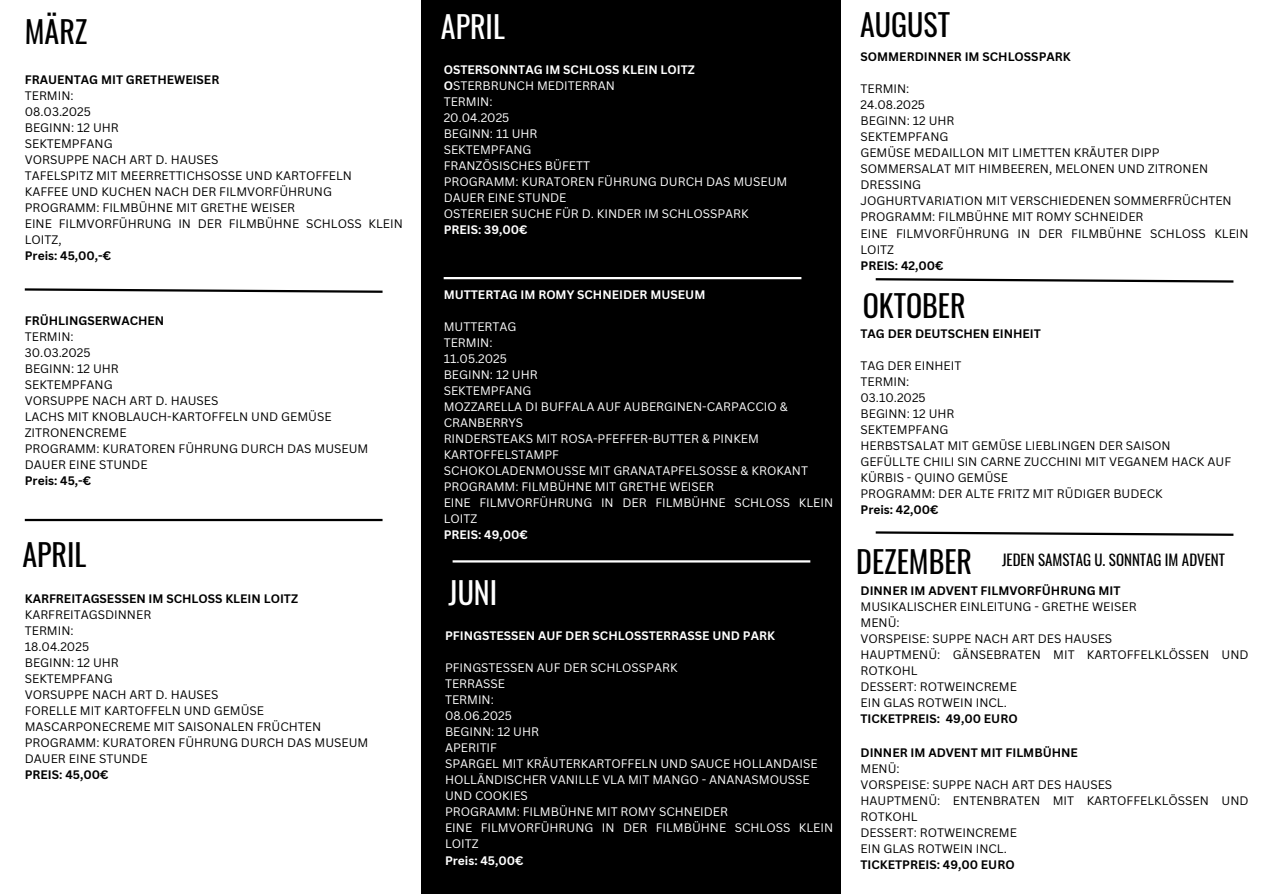
<style>
.page{position:relative;width:1263px;height:894px;background:#fff}
.page>*{position:absolute;margin:0;border:0;box-sizing:border-box;transform-origin:0 0}
.t1{font:30px "Oswald";color:#000}
.t2{font:30px "Oswald";color:#fff}
.t3{font:15px "Oswald";color:#000}
.t4{font:12px/16px "Canva Sans";color:#000}
.t5{font:12px/16px "Canva Sans";color:#fff}
.t6{font:700 12px "Canva Sans";color:#000}
.t7{font:700 12px "Canva Sans";color:#fff}
.s1{font-weight:700}
</style>
<div class="page">
<div style="left:422px;top:0;width:419px;height:893px;background:#000"></div>
<svg style="left:24px;top:288px;width:359px;height:5px"></svg>
<hr style="left:25px;top:518px;width:358px;height:3px;background:#000">
<hr style="left:444px;top:277px;width:357px;height:2px;background:#fff">
<hr style="left:453px;top:560px;width:357px;height:2px;background:#fff">
<svg style="left:875px;top:278px;width:359px;height:5px"></svg>
<svg style="left:875px;top:531px;width:359px;height:5px"></svg>
<p class="t1" style="left:25px;top:8px;width:64px">MÄRZ</p>
<p class="t6" style="left:25px;top:71px;width:196px">FRAUENTAG MIT GRETHEWEISER</p>
<p class="t4" style="left:25px;top:88px;width:50px">TERMIN:</p>
<p class="t4" style="left:25px;top:104px;width:68px">08.03.2025</p>
<p class="t4" style="left:25px;top:120px;width:96px">BEGINN: 12 UHR</p>
<p class="t4" style="left:25px;top:136px;width:89px">SEKTEMPFANG</p>
<p class="t4" style="left:25px;top:152px;width:195px">VORSUPPE NACH ART D. HAUSES</p>
<p class="t4" style="left:25px;top:168px;width:329px">TAFELSPITZ MIT MEERRETTICHSOSSE UND KARTOFFELN</p>
<p class="t4" style="left:25px;top:184px;width:309px">KAFFEE UND KUCHEN NACH DER FILMVORFÜHRUNG</p>
<p class="t4" style="left:25px;top:200px;width:272px">PROGRAMM: FILMBÜHNE MIT GRETHE WEISER</p>
<p class="t4" style="left:25px;top:216px;width:379px">EINE FILMVORFÜHRUNG IN DER FILMBÜHNE SCHLOSS KLEIN<br>LOITZ,</p>
<p class="t6" style="left:25px;top:247px;width:88px">Preis: 45,00,-€</p>
<h3 class="t6" style="left:25px;top:312px;width:141px">FRÜHLINGSERWACHEN</h3>
<p class="t4" style="left:25px;top:328px;width:50px">TERMIN:</p>
<p class="t4" style="left:25px;top:344px;width:67px">30.03.2025</p>
<p class="t4" style="left:25px;top:360px;width:96px">BEGINN: 12 UHR</p>
<p class="t4" style="left:25px;top:376px;width:89px">SEKTEMPFANG</p>
<p class="t4" style="left:25px;top:392px;width:195px">VORSUPPE NACH ART D. HAUSES</p>
<p class="t4" style="left:25px;top:408px;width:308px">LACHS MIT KNOBLAUCH-KARTOFFELN UND GEMÜSE</p>
<p class="t4" style="left:25px;top:424px;width:103px">ZITRONENCREME</p>
<p class="t4" style="left:25px;top:440px;width:345px">PROGRAMM: KURATOREN FÜHRUNG DURCH DAS MUSEUM</p>
<p class="t4" style="left:25px;top:456px;width:124px">DAUER EINE STUNDE</p>
<p class="t6" style="left:25px;top:472px;width:68px">Preis: 45,-€</p>
<p class="t1" style="left:22px;top:530px;width:66px">APRIL</p>
<p class="t6" style="left:25px;top:590px;width:275px">KARFREITAGSESSEN IM SCHLOSS KLEIN LOITZ</p>
<p class="t4" style="left:25px;top:606px;width:128px">KARFREITAGSDINNER</p>
<p class="t4" style="left:25px;top:622px;width:50px">TERMIN:</p>
<p class="t4" style="left:25px;top:638px;width:66px">18.04.2025</p>
<h3 class="t4" style="left:25px;top:654px;width:96px">BEGINN: 12 UHR</h3>
<p class="t4" style="left:25px;top:670px;width:89px">SEKTEMPFANG</p>
<p class="t4" style="left:25px;top:686px;width:195px">VORSUPPE NACH ART D. HAUSES</p>
<p class="t4" style="left:25px;top:702px;width:241px">FORELLE MIT KARTOFFELN UND GEMÜSE</p>
<p class="t4" style="left:25px;top:718px;width:298px">MASCARPONECREME MIT SAISONALEN FRÜCHTEN</p>
<p class="t4" style="left:25px;top:734px;width:345px">PROGRAMM: KURATOREN FÜHRUNG DURCH DAS MUSEUM</p>
<p class="t4" style="left:25px;top:750px;width:124px">DAUER EINE STUNDE</p>
<p class="t6" style="left:25px;top:766px;width:85px">PREIS: 45,00€</p>
<p class="t2" style="left:441px;top:4px;width:66px">APRIL</p>
<p class="t1" style="left:860px;top:1px;width:91px">AUGUST</p>
<p class="t6" style="left:860px;top:48px;width:212px">SOMMERDINNER IM SCHLOSSPARK</p>
<p class="t4" style="left:860px;top:81px;width:50px">TERMIN:</p>
<p class="t4" style="left:860px;top:97px;width:66px">24.08.2025</p>
<p class="t4" style="left:860px;top:113px;width:96px">BEGINN: 12 UHR</p>
<p class="t4" style="left:860px;top:129px;width:89px">SEKTEMPFANG</p>
<p class="t4" style="left:860px;top:145px;width:301px">GEMÜSE MEDAILLON MIT LIMETTEN KRÄUTER DIPP</p>
<p class="t4" style="left:860px;top:161px;width:349px">SOMMERSALAT MIT HIMBEEREN, MELONEN UND ZITRONEN</p>
<p class="t4" style="left:860px;top:177px;width:62px">DRESSING</p>
<p class="t4" style="left:860px;top:193px;width:373px">JOGHURTVARIATION MIT VERSCHIEDENEN SOMMERFRÜCHTEN</p>
<p class="t4" style="left:860px;top:209px;width:285px">PROGRAMM: FILMBÜHNE MIT ROMY SCHNEIDER</p>
<p class="t4" style="left:860px;top:225px;width:390px">EINE FILMVORFÜHRUNG IN DER FILMBÜHNE SCHLOSS KLEIN<br>LOITZ</p>
<p class="t6" style="left:860px;top:256px;width:85px">PREIS: 42,00€</p>
<p class="t7" style="left:444px;top:61px;width:253px">OSTERSONNTAG IM SCHLOSS KLEIN LOITZ</p>
<p class="t5" style="left:444px;top:77px;width:173px"><span class="s1">O</span>STERBRUNCH MEDITERRAN</p>
<p class="t5" style="left:444px;top:93px;width:50px">TERMIN:</p>
<p class="t5" style="left:444px;top:109px;width:67px">20.04.2025</p>
<p class="t5" style="left:444px;top:125px;width:95px">BEGINN: 11 UHR</p>
<h1 class="t5" style="left:444px;top:141px;width:89px">SEKTEMPFANG</h1>
<h1 class="t5" style="left:444px;top:157px;width:148px">FRANZÖSISCHES BÜFETT</h1>
<h1 class="t5" style="left:444px;top:173px;width:345px">PROGRAMM: KURATOREN FÜHRUNG DURCH DAS MUSEUM</h1>
<h3 class="t5" style="left:444px;top:189px;width:124px">DAUER EINE STUNDE</h3>
<p class="t5" style="left:444px;top:205px;width:307px">OSTEREIER SUCHE FÜR D. KINDER IM SCHLOSSPARK</p>
<p class="t7" style="left:444px;top:221px;width:85px">PREIS: 39,00€</p>
<p class="t7" style="left:444px;top:286px;width:263px">MUTTERTAG IM ROMY SCHNEIDER MUSEUM</p>
<p class="t5" style="left:444px;top:318px;width:74px">MUTTERTAG</p>
<p class="t5" style="left:444px;top:334px;width:50px">TERMIN:</p>
<p class="t5" style="left:444px;top:350px;width:65px">11.05.2025</p>
<p class="t5" style="left:444px;top:366px;width:96px">BEGINN: 12 UHR</p>
<p class="t5" style="left:444px;top:382px;width:89px">SEKTEMPFANG</p>
<p class="t5" style="left:444px;top:398px;width:345px">MOZZARELLA DI BUFFALA AUF AUBERGINEN-CARPACCIO &amp;</p>
<p class="t5" style="left:444px;top:414px;width:81px">CRANBERRYS</p>
<p class="t5" style="left:444px;top:430px;width:317px">RINDERSTEAKS MIT ROSA-PFEFFER-BUTTER &amp; PINKEM</p>
<h3 class="t5" style="left:444px;top:446px;width:117px">KARTOFFELSTAMPF</h3>
<p class="t5" style="left:444px;top:462px;width:366px">SCHOKOLADENMOUSSE MIT GRANATAPFELSOSSE &amp; KROKANT</p>
<p class="t5" style="left:444px;top:478px;width:272px">PROGRAMM: FILMBÜHNE MIT GRETHE WEISER</p>
<p class="t5" style="left:444px;top:494px;width:391px">EINE FILMVORFÜHRUNG IN DER FILMBÜHNE SCHLOSS KLEIN<br>LOITZ</p>
<p class="t7" style="left:444px;top:526px;width:86px">PREIS: 49,00€</p>
<p class="t2" style="left:449px;top:569px;width:50px">JUNI</p>
<p class="t7" style="left:445px;top:627px;width:331px">PFINGSTESSEN AUF DER SCHLOSSTERRASSE UND PARK</p>
<p class="t5" style="left:445px;top:659px;width:234px">PFINGSTESSEN AUF DER SCHLOSSPARK</p>
<p class="t5" style="left:445px;top:675px;width:62px">TERRASSE</p>
<p class="t5" style="left:445px;top:691px;width:50px">TERMIN:</p>
<p class="t5" style="left:445px;top:707px;width:68px">08.06.2025</p>
<p class="t5" style="left:445px;top:723px;width:96px">BEGINN: 12 UHR</p>
<p class="t5" style="left:445px;top:739px;width:53px">APERITIF</p>
<h1 class="t5" style="left:445px;top:755px;width:374px">SPARGEL MIT KRÄUTERKARTOFFELN UND SAUCE HOLLANDAISE</h1>
<h1 class="t5" style="left:445px;top:771px;width:366px">HOLLÄNDISCHER VANILLE VLA MIT MANGO - ANANASMOUSSE</h1>
<h2 class="t5" style="left:445px;top:787px;width:84px">UND COOKIES</h2>
<h1 class="t5" style="left:445px;top:803px;width:285px">PROGRAMM: FILMBÜHNE MIT ROMY SCHNEIDER</h1>
<p class="t5" style="left:445px;top:819px;width:390px">EINE FILMVORFÜHRUNG IN DER FILMBÜHNE SCHLOSS KLEIN<br>LOITZ</p>
<p class="t7" style="left:445px;top:851px;width:80px">Preis: 45,00€</p>
<p class="t1" style="left:863px;top:282px;width:105px">OKTOBER</p>
<p class="t6" style="left:860px;top:325px;width:182px">TAG DER DEUTSCHEN EINHEIT</p>
<p class="t4" style="left:860px;top:357px;width:102px">TAG DER EINHEIT</p>
<p class="t4" style="left:860px;top:373px;width:50px">TERMIN:</p>
<p class="t4" style="left:860px;top:389px;width:67px">03.10.2025</p>
<p class="t4" style="left:860px;top:405px;width:96px">BEGINN: 12 UHR</p>
<p class="t4" style="left:860px;top:421px;width:89px">SEKTEMPFANG</p>
<p class="t4" style="left:860px;top:437px;width:312px">HERBSTSALAT MIT GEMÜSE LIEBLINGEN DER SAISON</p>
<h1 class="t4" style="left:860px;top:453px;width:372px">GEFÜLLTE CHILI SIN CARNE ZUCCHINI MIT VEGANEM HACK AUF</h1>
<p class="t4" style="left:860px;top:469px;width:149px">KÜRBIS - QUINO GEMÜSE</p>
<p class="t4" style="left:860px;top:485px;width:304px">PROGRAMM: DER ALTE FRITZ MIT RÜDIGER BUDECK</p>
<p class="t6" style="left:860px;top:501px;width:80px">Preis: 42,00€</p>
<p class="t1" style="left:856px;top:538px;width:117px">DEZEMBER</p>
<p class="t6" style="left:860px;top:581px;width:262px">DINNER IM ADVENT FILMVORFÜHRUNG MIT</p>
<p class="t4" style="left:860px;top:597px;width:278px">MUSIKALISCHER EINLEITUNG - GRETHE WEISER</p>
<p class="t4" style="left:860px;top:613px;width:41px">MENÜ:</p>
<p class="t4" style="left:860px;top:629px;width:253px">VORSPEISE: SUPPE NACH ART DES HAUSES</p>
<p class="t4" style="left:860px;top:645px;width:390px">HAUPTMENÜ: GÄNSEBRATEN MIT KARTOFFELKLÖSSEN UND<br>ROTKOHL</p>
<p class="t4" style="left:860px;top:677px;width:158px">DESSERT: ROTWEINCREME</p>
<p class="t4" style="left:860px;top:693px;width:148px">EIN GLAS ROTWEIN INCL.</p>
<p class="t6" style="left:860px;top:709px;width:159px">TICKETPREIS: 49,00 EURO</p>
<p class="t6" style="left:860px;top:743px;width:219px">DINNER IM ADVENT MIT FILMBÜHNE</p>
<p class="t4" style="left:860px;top:759px;width:41px">MENÜ:</p>
<p class="t4" style="left:860px;top:775px;width:253px">VORSPEISE: SUPPE NACH ART DES HAUSES</p>
<p class="t4" style="left:860px;top:791px;width:390px">HAUPTMENÜ: ENTENBRATEN MIT KARTOFFELKLÖSSEN UND<br>ROTKOHL</p>
<p class="t4" style="left:860px;top:823px;width:158px">DESSERT: ROTWEINCREME</p>
<p class="t4" style="left:860px;top:839px;width:148px">EIN GLAS ROTWEIN INCL.</p>
<p class="t6" style="left:860px;top:855px;width:156px">TICKETPREIS: 49,00 EURO</p>
<p class="t3" style="left:1002px;top:548px;width:224px">JEDEN SAMSTAG U. SONNTAG IM ADVENT</p>
</div>
